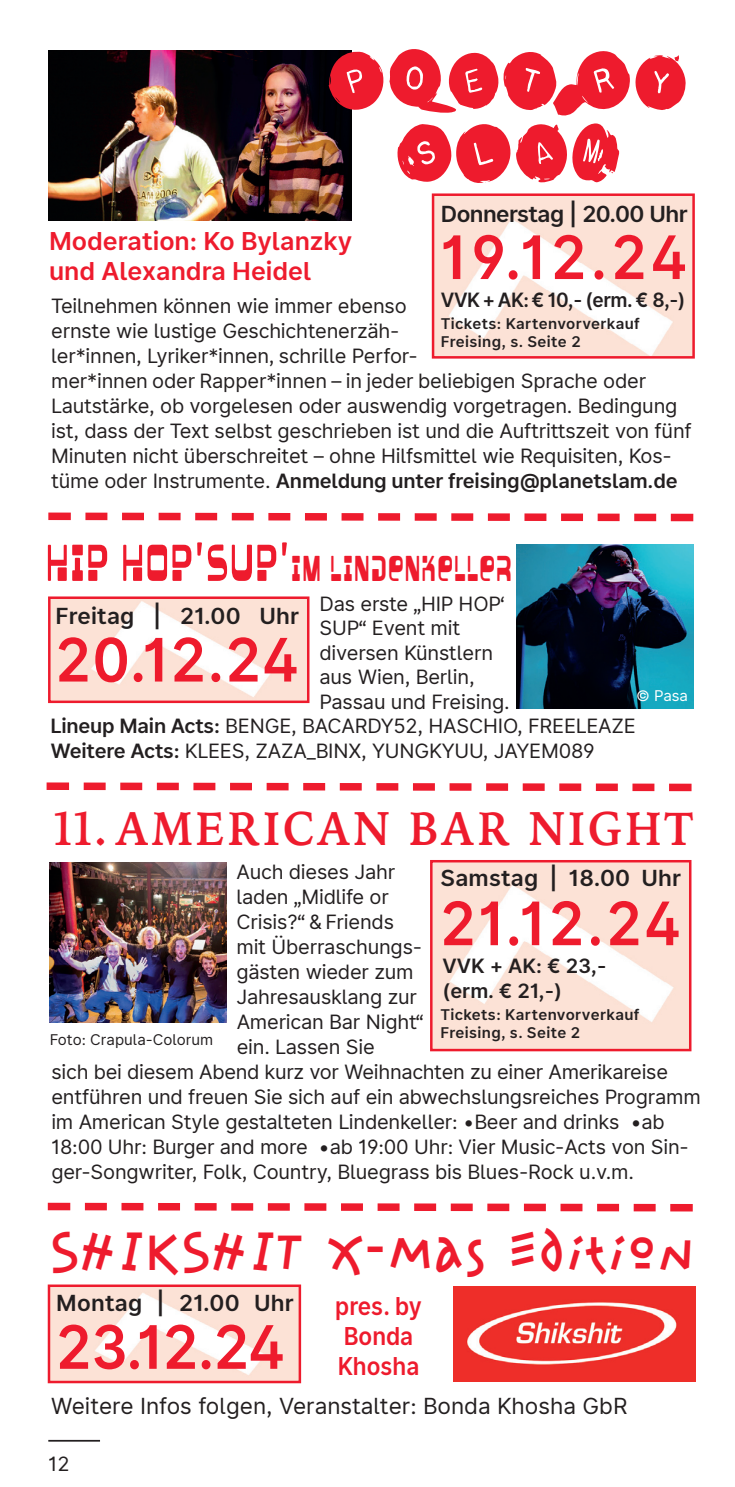
<style>
.page{position:relative;width:735px;height:1487px;background:#fff}
.page>*{position:absolute;margin:0;border:0;box-sizing:border-box;transform-origin:0 0}
.t1{font:72.5px/72.5px "Backspacer Round";letter-spacing:.04em;color:#ee1b2d;text-align:center;scale:.9 1}
.t2{font:700 60px "Freising Sans Beta 18";letter-spacing:.03em;color:#ee1b2d;scale:.94 1}
.t3{font:50px "Amazon Regular SWFTE";letter-spacing:.1em;color:#ee1b2d;scale:.95 1}
.t4{font:700 46.75px "Iowan Old Style";letter-spacing:.08em;color:#ee1b2d;scale:.91 1}
.t5{font:40.25px "Vectroid";letter-spacing:.055em;color:#ee1b2d;scale:.87 1}
.t6{font:700 25px/30px "Freising Sans Beta 18";color:#ee1b2d}
.t7{font:700 25px/30px "Freising Sans Beta 18";color:#ee1b2d;scale:.9 1}
.t8{font:700 22.5px "Freising Sans Beta 18";letter-spacing:.01em;color:#231f20}
.t9{font:22.5px "Freising Sans Beta 18";color:#231f20}
.t10{font:700 22.5px "Freising Sans Beta 18";letter-spacing:-.025em;color:#231f20}
.t11{font:20px/25px "Freising Sans Beta 18";letter-spacing:-.01em;color:#231f20}
.t12{font:700 20px/25px "Freising Sans Beta 18";color:#231f20}
.t13{font:700 20px "Freising Sans Beta 18";letter-spacing:-.02em;color:#231f20;scale:.95 1}
.t14{font:700 15px/17.5px "Freising Sans Beta 18";letter-spacing:.025em;color:#231f20}
.t15{font:15px "Freising Sans Beta 18";color:#231f20}
.t16{font:15px "Freising Sans Beta 18";color:#fff}
.s1{font-weight:700}
.s2{font-size:57.5px}
</style>
<div class="page">
<hr style="left:48px;top:1440px;width:52px;height:2px;background:#231f20">
<img style="left:516px;top:544px;width:177px;height:165px">
<svg style="left:63px;top:1202px;width:615px;height:10px"></svg>
<div style="left:48px;top:1203px;width:22px;height:7px;background:#ee1b2d"></div>
<div style="left:670px;top:1204px;width:23px;height:7px;background:#ee1b2d"></div>
<img style="left:51px;top:599px;width:255px;height:101px">
<div style="left:48px;top:596px;width:261px;height:107px;border:2px solid #ee1b2d"></div>
<img style="left:435px;top:196px;width:257px;height:160px">
<div style="left:432px;top:193px;width:263px;height:166px;border:2px solid #ee1b2d"></div>
<svg style="left:63px;top:512px;width:615px;height:10px"></svg>
<div style="left:48px;top:513px;width:23px;height:7px;background:#ee1b2d"></div>
<div style="left:671px;top:514px;width:22px;height:7px;background:#ee1b2d"></div>
<svg style="left:69px;top:782px;width:608px;height:10px"></svg>
<div style="left:47px;top:782px;width:22px;height:8px;background:#ee1b2d"></div>
<div style="left:669px;top:784px;width:22px;height:7px;background:#ee1b2d"></div>
<img style="left:49px;top:51px;width:303px;height:169px">
<div style="left:339px;top:63px;width:38px;height:38px;background:#fff;border-radius:50%"></div>
<img style="left:50px;top:862px;width:176px;height:160px">
<img style="left:453px;top:1286px;width:242px;height:95px">
<img style="left:51px;top:1287px;width:247px;height:93px">
<div style="left:48px;top:1284px;width:253px;height:99px;border:2px solid #ee1b2d"></div>
<img style="left:433px;top:863px;width:255px;height:185px">
<div style="left:430px;top:860px;width:261px;height:191px;border:2px solid #ee1b2d"></div>
<h1 class="t1" style="left:327px;top:49px;width:402px">POETRY<br>SLAM</h1>
<p class="t10" style="left:441px;top:200px;width:248px">Donnerstag | 20.00 Uhr</p>
<h2 class="t2" style="left:441px;top:221px;width:264px">19.12.24</h2>
<p class="t13" style="left:441px;top:287px;width:259px">VVK + AK: € 10,- (erm. € 8,-)</p>
<p class="t14" style="left:441px;top:315px;width:201px">Tickets: Kartenvorverkauf<br>Freising, s. Seite 2</p>
<p class="t6" style="left:49px;top:226px;width:305px">Moderation: Ko Bylanzky und Alexandra Heidel</p>
<p class="t11" style="left:51px;top:293px;width:642px">Teilnehmen können wie immer ebenso<br>ernste wie lustige Geschichtenerzäh-<br>ler*innen, Lyriker*innen, schrille Perfor-<br>mer*innen oder Rapper*innen – in jeder beliebigen Sprache oder Lautstärke, ob vorgelesen oder auswendig vorgetragen. Bedingung ist, dass der Text selbst geschrieben ist und die Auftrittszeit von fünf Minuten nicht überschreitet – ohne Hilfsmittel wie Requisiten, Kos&shy;tüme oder Instrumente. <span class="s1">Anmeldung unter freising@planetslam.de</span></p>
<h3 class="t5" style="left:47px;top:548px;width:536px"><span class="s2">HIP HOP’SUP’</span>IM LINDENKELLER</h3>
<p class="t11" style="left:319px;top:591px;width:187px">Das erste „HIP HOP‘</p>
<p class="t11" style="left:319px;top:616px;width:142px">SUP“ Event mit</p>
<p class="t11" style="left:319px;top:640px;width:175px">diversen Künstlern</p>
<p class="t11" style="left:319px;top:665px;width:157px">aus Wien, Berlin,</p>
<p class="t11" style="left:319px;top:689px;width:192px">Passau und Freising.</p>
<p class="t11" style="left:51px;top:714px;width:587px"><span class="s1">Lineup Main Acts:</span> BENGE, BACARDY52, HASCHIO, FREELEAZE</p>
<p class="t11" style="left:51px;top:738px;width:546px"><span class="s1">Weitere Acts:</span> KLEES, ZAZA_BINX, YUNGKYUU, JAYEM089</p>
<p class="t8" style="left:56px;top:602px;width:245px">Freitag | 21.00 Uhr</p>
<h2 class="t2" style="left:56px;top:623px;width:261px">20.12.24</h2>
<p class="t16" style="left:636px;top:687px;width:53px">© Pasa</p>
<h3 class="t4" style="left:50px;top:797px;width:709px">11. AMERICAN BAR NIGHT</h3>
<p class="t11" style="left:236px;top:859px;width:160px">Auch dieses Jahr</p>
<p class="t11" style="left:236px;top:884px;width:154px">laden „Midlife or</p>
<p class="t11" style="left:236px;top:909px;width:159px">Crisis?“ &amp; Friends</p>
<p class="t11" style="left:236px;top:934px;width:187px">mit Überraschungs-</p>
<p class="t11" style="left:236px;top:959px;width:179px">gästen wieder zum</p>
<p class="t11" style="left:236px;top:984px;width:182px">Jahresausklang zur</p>
<p class="t11" style="left:237px;top:1009px;width:188px">American Bar Night“</p>
<p class="t11" style="left:237px;top:1034px;width:140px">ein. Lassen Sie</p>
<p class="t11" style="left:51px;top:1059px;width:618px">sich bei diesem Abend kurz vor Weihnachten zu einer Amerikareise</p>
<p class="t11" style="left:51px;top:1084px;width:651px">entführen und freuen Sie sich auf ein abwechslungsreiches Programm</p>
<p class="t11" style="left:51px;top:1109px;width:615px">im American Style gestalteten Lindenkeller: •Beer and drinks •ab</p>
<p class="t11" style="left:51px;top:1134px;width:639px">18:00 Uhr: Burger and more •ab 19:00 Uhr: Vier Music-Acts von Sin-</p>
<p class="t11" style="left:51px;top:1159px;width:584px">ger-Songwriter, Folk, Country, Bluegrass bis Blues-Rock u.v.m.</p>
<p class="t8" style="left:440px;top:865px;width:242px">Samstag | 18.00 Uhr</p>
<h2 class="t2" style="left:440px;top:887px;width:258px">21.12.24</h2>
<p class="t12" style="left:443px;top:953px;width:165px">VVK + AK: € 23,- (erm. € 21,-)</p>
<p class="t14" style="left:440px;top:1006px;width:201px">Tickets: Kartenvorverkauf<br>Freising, s. Seite 2</p>
<p class="t15" style="left:50px;top:1030px;width:165px">Foto: Crapula-Colorum</p>
<h3 class="t3" style="left:51px;top:1227px;width:676px">SHIKSHIT X-Mas Edition</h3>
<p class="t8" style="left:56px;top:1289px;width:239px">Montag | 21.00 Uhr</p>
<h2 class="t2" style="left:56px;top:1311px;width:245px">23.12.24</h2>
<p class="t7" style="left:335px;top:1290px;width:98px">pres. by<br>Bonda<br>Khosha</p>
<p class="t9" style="left:51px;top:1392px;width:578px">Weitere Infos folgen, Veranstalter: Bonda Khosha GbR</p>
<p class="t11" style="left:49px;top:1451px;width:23px">12</p>
</div>
